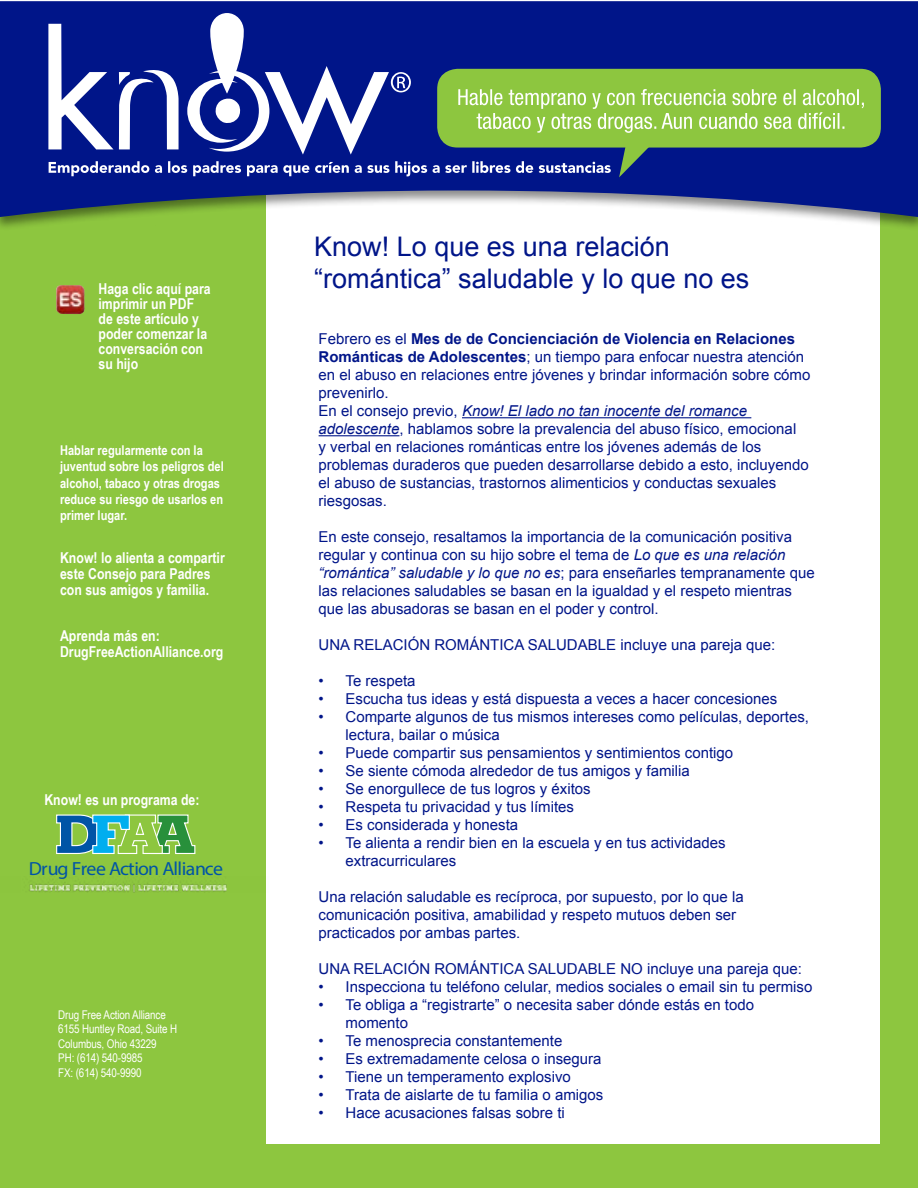
<style>
.page{position:relative;width:918px;height:1188px;background:#fff}
.page>*{position:absolute;margin:0;border:0;box-sizing:border-box;transform-origin:0 0}
.t1{font:27px/32.4px "Arial";color:#001589}
.t2{font:19.05px "Museo Slab 300";letter-spacing:-.035em;color:#0054a6;scale:1.04 1}
.t3{font:15px/18px "Arial";color:#001589}
.t4{font:700 15px/15px "Arial Narrow";color:#fff}
.t5{font:700 13.5px/16.2px "Arial Narrow";color:#fff}
.t6{font:12px/14.4px "Arial Narrow";letter-spacing:-.01em;color:#fff}
.s1{font-weight:700}
.s2{font-style:italic}
</style>
<div class="page">
<div style="left:258px;top:117px;width:660px;height:1071px;background:#8dc63f"></div>
<div style="left:266px;top:155px;width:614px;height:989px;background:#fff"></div>
<div style="left:0;top:117px;width:262px;height:1071px;background:#8dc63f"></div>
<div style="left:0;top:0;width:918px;height:231px;background:#000;opacity:.45"></div>
<svg style="left:0;top:1px;width:918px;height:216px;background:#334595"></svg>
<svg style="left:56px;top:814px;width:140px;height:41px"></svg>
<img style="left:29px;top:876px;width:198px;height:16px">
<div style="left:437px;top:69px;width:444px;height:79px;background:#8dc63f;border-radius:20px"></div>
<svg style="left:48px;top:13px;width:816px;height:164px"></svg>
<hr style="left:462px;top:417px;width:289px;height:1px;background:#001589">
<hr style="left:319px;top:435px;width:80px;height:1px;background:#001589">
<img style="left:56px;top:285px;width:29px;height:29px">
<p class="t4" style="left:99px;top:281px;width:114px">Haga clic aquí para imprimir un PDF de este artículo y poder comenzar la conversación con su hijo</p>
<p class="t5" style="left:60px;top:442px;width:165px">Hablar regularmente con la juventud sobre los peligros del alcohol, tabaco y otras drogas reduce su riesgo de usarlos en primer lugar.</p>
<p class="t4" style="left:60px;top:549px;width:166px;line-height:16.2px">Know! lo alienta a compartir este Consejo para Padres con sus amigos y familia.</p>
<p class="t4" style="left:60px;top:627px;width:165px;line-height:16.2px">Aprenda más en:<br>DrugFreeActionAlliance.org</p>
<p class="t4" style="left:44px;top:792px;width:157px">Know! es un programa de:</p>
<p class="t2" style="left:29px;top:857px;width:188px">Drug Free Action Alliance</p>
<p class="t6" style="left:58px;top:1007px;width:120px">Drug Free Action Alliance<br>6155 Huntley Road, Suite H<br>Columbus, Ohio 43229<br>PH: (614) 540-9985<br>FX: (614) 540-9990</p>
<h1 class="t1" style="left:314px;top:230px;width:437px">Know! Lo que es una relación “romántica” saludable y lo que no es</h1>
<p class="t3" style="left:319px;top:330px;width:493px">Febrero es el <span class="s1">Mes de de Concienciación de Violencia en Relaciones Románticas de Adolescentes</span>; un tiempo para enfocar nuestra atención en el abuso en relaciones entre jóvenes y brindar información sobre cómo prevenirlo.<br>En el consejo previo, <span class="s2">Know! El lado no tan inocente del romance adolescente</span>, hablamos sobre la prevalencia del abuso físico, emocional<br>y verbal en relaciones románticas entre los jóvenes además de los problemas duraderos que pueden desarrollarse debido a esto, incluyendo el abuso de sustancias, trastornos alimenticios y conductas sexuales riesgosas.</p>
<p class="t3" style="left:319px;top:528px;width:498px">En este consejo, resaltamos la importancia de la comunicación positiva regular y continua con su hijo sobre el tema de <span class="s2">Lo que es una relación “romántica” saludable y lo que no es</span>; para enseñarles tempranamente que las relaciones saludables se basan en la igualdad y el respeto mientras que las abusadoras se basan en el poder y control.</p>
<p class="t3" style="left:319px;top:636px;width:458px">UNA RELACIÓN ROMÁNTICA SALUDABLE incluye una pareja que:</p>
<p class="t3" style="left:319px;top:672px;width:99px">• Te respeta</p>
<p class="t3" style="left:319px;top:690px;width:460px">• Escucha tus ideas y está dispuesta a veces a hacer concesiones</p>
<p class="t3" style="left:346px;top:708px;width:465px;text-indent:-27px">• Comparte algunos de tus mismos intereses como películas, deportes, lectura, bailar o música</p>
<p class="t3" style="left:319px;top:744px;width:416px">• Puede compartir sus pensamientos y sentimientos contigo</p>
<p class="t3" style="left:319px;top:762px;width:373px">• Se siente cómoda alrededor de tus amigos y familia</p>
<p class="t3" style="left:319px;top:780px;width:274px">• Se enorgullece de tus logros y éxitos</p>
<p class="t3" style="left:319px;top:798px;width:257px">• Respeta tu privacidad y tus límites</p>
<p class="t3" style="left:319px;top:816px;width:201px">• Es considerada y honesta</p>
<p class="t3" style="left:346px;top:834px;width:382px;text-indent:-27px">• Te alienta a rendir bien en la escuela y en tus actividades extracurriculares</p>
<p class="t3" style="left:319px;top:888px;width:427px">Una relación saludable es recíproca, por supuesto, por lo que la comunicación positiva, amabilidad y respeto mutuos deben ser practicados por ambas partes.</p>
<p class="t3" style="left:319px;top:960px;width:485px">UNA RELACIÓN ROMÁNTICA SALUDABLE NO incluye una pareja que:</p>
<p class="t3" style="left:319px;top:978px;width:495px">• Inspecciona tu teléfono celular, medios sociales o email sin tu permiso</p>
<p class="t3" style="left:346px;top:996px;width:410px;text-indent:-27px">• Te obliga a “registrarte” o necesita saber dónde estás en todo momento</p>
<p class="t3" style="left:319px;top:1032px;width:245px">• Te menosprecia constantemente</p>
<p class="t3" style="left:319px;top:1050px;width:284px">• Es extremadamente celosa o insegura</p>
<p class="t3" style="left:319px;top:1068px;width:254px">• Tiene un temperamento explosivo</p>
<p class="t3" style="left:319px;top:1086px;width:286px">• Trata de aislarte de tu familia o amigos</p>
<p class="t3" style="left:319px;top:1104px;width:248px">• Hace acusaciones falsas sobre ti</p>
</div>
